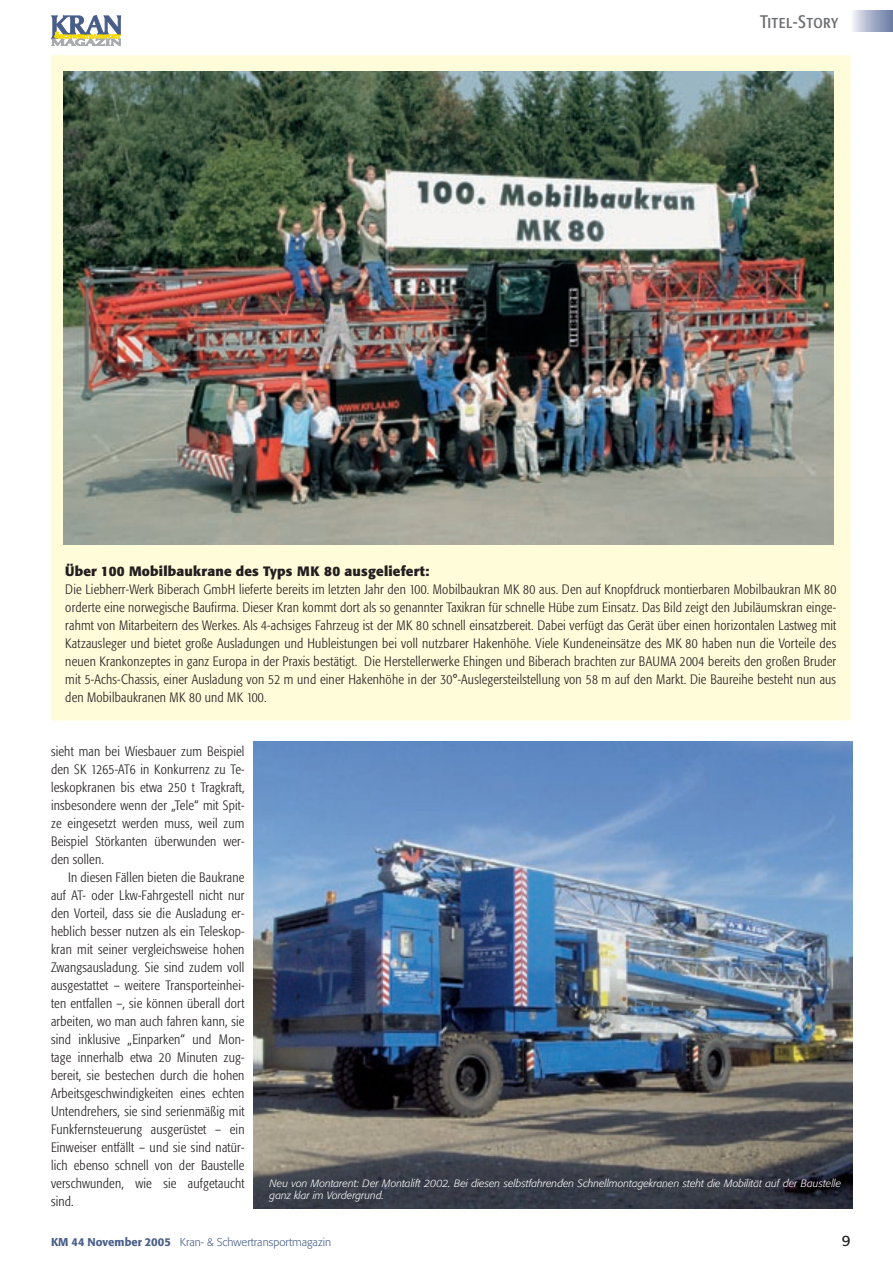
<style>
.page{position:relative;width:893px;height:1263px;background:#fff}
.page>*{position:absolute;margin:0;border:0;box-sizing:border-box;transform-origin:0 0}
.t1{font:18px "Formata Condensed SC";letter-spacing:.025em;color:#6c6d70}
.t2{font:15px "Formata";color:#231f20}
.Fliesstext{font:300 condensed 13.5px/18px "Formata";letter-spacing:.015em;color:#231f20;text-align:justify}
.t3{font:700 13.5px "Formata";letter-spacing:.015em;color:#231f20}
.t4{font:300 11.25px "Formata";color:#485e88}
.Bildunterschrift_im_Bild{font:italic 300 10.5px/12.3px "Formata";color:#fff}
.s1{font-weight:500}
</style>
<div class="page">
<div style="left:850px;top:11px;width:43px;height:21px;background:linear-gradient(to right,#f4f4f9,#6476a0)"></div>
<svg style="left:52px;top:16px;width:69px;height:30px"></svg>
<img style="left:253px;top:741px;width:599px;height:467px">
<div style="left:52px;top:56px;width:798px;height:664px;background:#fffcda"></div>
<img style="left:64px;top:71px;width:769px;height:473px">
<p class="t1" style="left:760px;top:11px;width:80px">Titel-Story</p>
<p class="t3" style="left:65px;top:563px;width:366px">Über 100 Mobilbaukrane des Typs MK 80 ausgeliefert:</p>
<p class="Fliesstext" style="left:65px;top:580px;width:772px">Die Liebherr-Werk Biberach GmbH lieferte bereits im letzten Jahr den 100. Mobilbaukran MK 80 aus. Den auf Knopfdruck montierbaren Mobilbaukran MK 80 orderte eine norwegische Baufirma. Dieser Kran kommt dort als so genannter Taxikran für schnelle Hübe zum Einsatz. Das Bild zeigt den Jubiläumskran einge&shy;rahmt von Mitarbeitern des Werkes. Als 4-achsiges Fahrzeug ist der MK 80 schnell einsatzbereit. Dabei verfügt das Gerät über einen horizontalen Lastweg mit Katzausleger und bietet große Ausladungen und Hubleistungen bei voll nutzbarer Hakenhöhe. Viele Kundeneinsätze des MK 80 haben nun die Vorteile des neuen Krankonzeptes in ganz Europa in der Praxis bestätigt. Die Herstellerwerke Ehingen und Biberach brachten zur BAUMA 2004 bereits den großen Bruder mit 5-Achs-Chassis, einer Ausladung von 52 m und einer Hakenhöhe in der 30°-Auslegersteilstellung von 58 m auf den Markt. Die Baureihe besteht nun aus den Mobilbaukranen MK 80 und MK 100.</p>
<p class="Fliesstext" style="left:51px;top:742px;width:195px">sieht man bei Wiesbauer zum Beispiel den SK 1265-AT6 in Konkurrenz zu Te&shy;leskopkranen bis etwa 250 t Tragkraft, insbesondere wenn der „Tele“ mit Spit&shy;ze eingesetzt werden muss, weil zum Beispiel Störkanten überwunden wer&shy;den sollen.</p>
<p class="Fliesstext" style="left:51px;top:868px;width:195px;text-indent:17px">In diesen Fällen bieten die Baukrane auf AT- oder Lkw-Fahrgestell nicht nur den Vorteil, dass sie die Ausladung er&shy;heblich besser nutzen als ein Teleskop&shy;kran mit seiner vergleichsweise hohen Zwangsausladung. Sie sind zudem voll ausgestattet – weitere Transporteinhei&shy;ten entfallen –, sie können überall dort arbeiten, wo man auch fahren kann, sie sind inklusive „Einparken“ und Mon&shy;tage innerhalb etwa 20 Minuten zug&shy;bereit, sie bestechen durch die hohen Arbeitsgeschwindigkeiten eines echten Untendrehers, sie sind serienmäßig mit Funkfernsteuerung ausgerüstet – ein Einweiser entfällt – und sie sind natür&shy;lich ebenso schnell von der Baustelle verschwunden, wie sie aufgetaucht sind.</p>
<p class="Bildunterschrift_im_Bild" style="left:270px;top:1177px;width:573px">Neu von Montarent: Der Montalift 2002. Bei diesen selbstfahrenden Schnellmontagekranen steht die Mobilität auf der Baustelle ganz klar im Vordergrund.</p>
<p class="t4" style="left:51px;top:1235px;width:282px"><span class="s1">KM 44 November 2005</span> Kran- &amp; Schwertransportmagazin</p>
<p class="t2" style="left:842px;top:1232px;width:10px">9</p>
</div>
